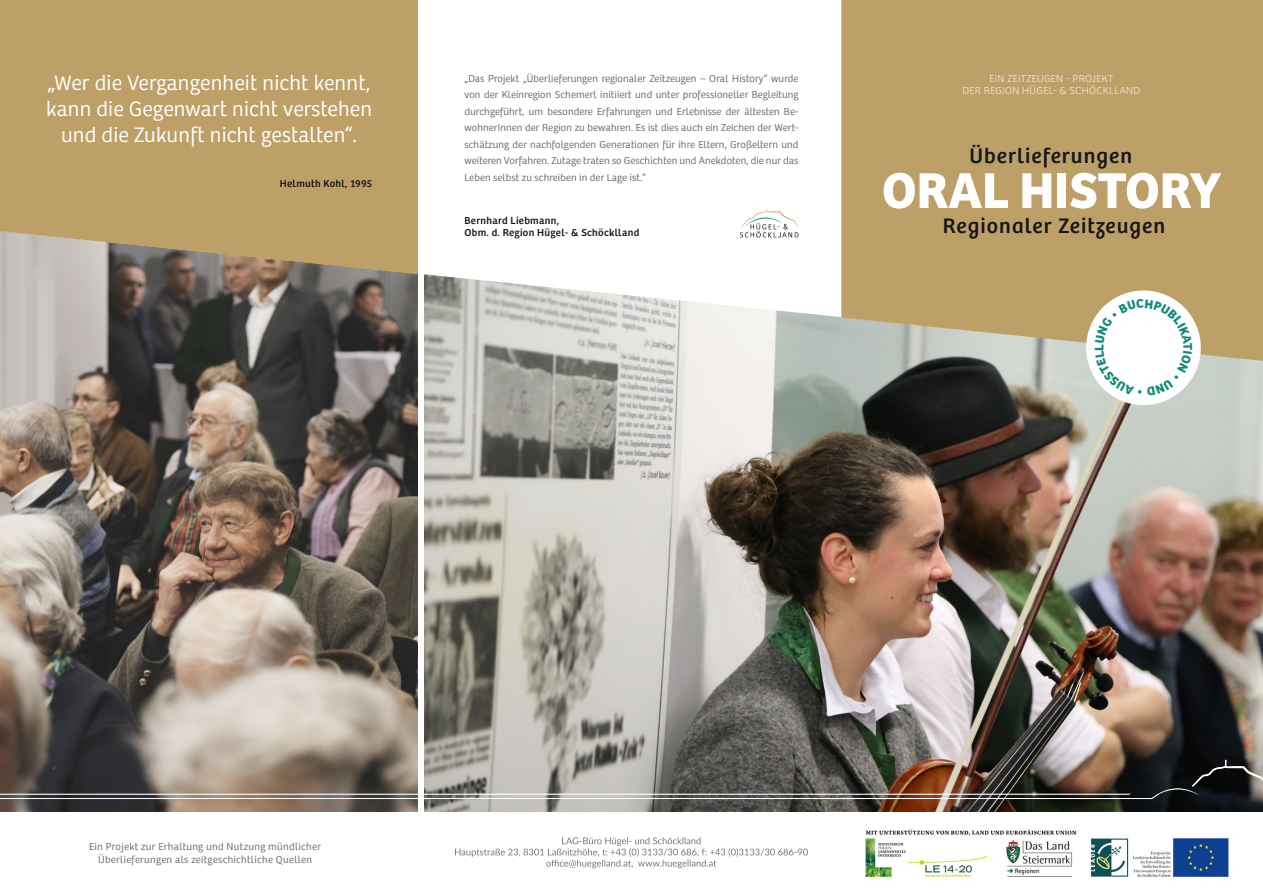
<style>
.page{position:relative;width:1263px;height:893px;background:#fff}
.page>*{position:absolute;margin:0;border:0;box-sizing:border-box;transform-origin:0 0}
.t1{font:700 52.2px "Bree";color:#fff}
.t2{font:300 21.75px/26.1px "Bree";letter-spacing:.01em;color:#fff;text-align:center}
.t3{font:21.75px "Bree";letter-spacing:.05em;color:#151616}
.t4{font:300 10.5px/16.5px "Bree";letter-spacing:.03em;color:#686868;text-align:center}
.t5{font:10.5px/12.6px "Bree";letter-spacing:.03em;color:#151616}
.t6{font:100 10.5px/12.6px "Bree";letter-spacing:.03em;color:#fff;text-align:center}
</style>
<div class="page">
<img style="left:0;top:360px;width:418px;height:452px">
<img style="left:424px;top:360px;width:839px;height:452px">
<svg style="left:0;top:233px;width:841px;height:127px"></svg>
<svg style="left:0;top:0;width:418px;height:275px;background:#ba9e6b"></svg>
<div style="left:841px;top:0;width:422px;height:361px;background:#bda068"></div>
<div style="left:1086px;top:290px;width:115px;height:115px;background:#fff;border-radius:50%"></div>
<img style="left:866px;top:829px;width:362px;height:47px">
<svg style="left:455px;top:837px;width:353px;height:31px"></svg>
<svg style="left:740px;top:206px;width:58px;height:31px"></svg>
<img style="left:0;top:749px;width:1263px;height:50px">
<div style="left:418px;top:0;width:5px;height:893px;background:#fff"></div>
<svg style="left:1095px;top:299px;width:97px;height:97px"></svg>
<h2 class="t2" style="left:46px;top:70px;width:327px">„Wer die Vergangenheit nicht kennt, kann die Gegenwart nicht verstehen und die Zukunft nicht gestalten“.</h2>
<p class="t5" style="left:280px;top:177px;width:94px">Helmuth Kohl, 1995</p>
<p class="t4" style="left:464px;top:70px;width:335px;text-align:justify">„Das Projekt „Überlieferungen regionaler Zeitzeugen – Oral History“ wurde von der Kleinregion Schemerl initiiert und unter professioneller Begleitung durchgeführt, um besondere Erfahrungen und Erlebnisse der ältesten Be&shy;wohnerInnen der Region zu bewahren. Es ist dies auch ein Zeichen der Wert&shy;schätzung der nachfolgenden Generationen für ihre Eltern, Großeltern und weiteren Vorfahren. Zutage traten so Geschichten und Anekdoten, die nur das Leben selbst zu schreiben in der Lage ist.“</p>
<p class="t5" style="left:464px;top:214px;width:176px">Bernhard Liebmann,<br>Obm. d. Region Hügel- &amp; Schöcklland</p>
<p class="t6" style="left:962px;top:72px;width:179px">EIN ZEITZEUGEN - PROJEKT<br>DER REGION HÜGEL- &amp; SCHÖCKLLAN D</p>
<h2 class="t3" style="left:969px;top:142px;width:164px">Überlieferungen</h2>
<h1 class="t1" style="left:882px;top:159px;width:341px">ORAL HISTORY</h1>
<h2 class="t3" style="left:943px;top:213px;width:224px">Regionaler Zeitzeugen</h2>
<p class="t4" style="left:89px;top:841px;width:233px;line-height:12.6px">Ein Projekt zur Erhaltung und Nutzung mündlicher<br>Überlieferungen als zeitgeschichtliche Quellen</p>
</div>
